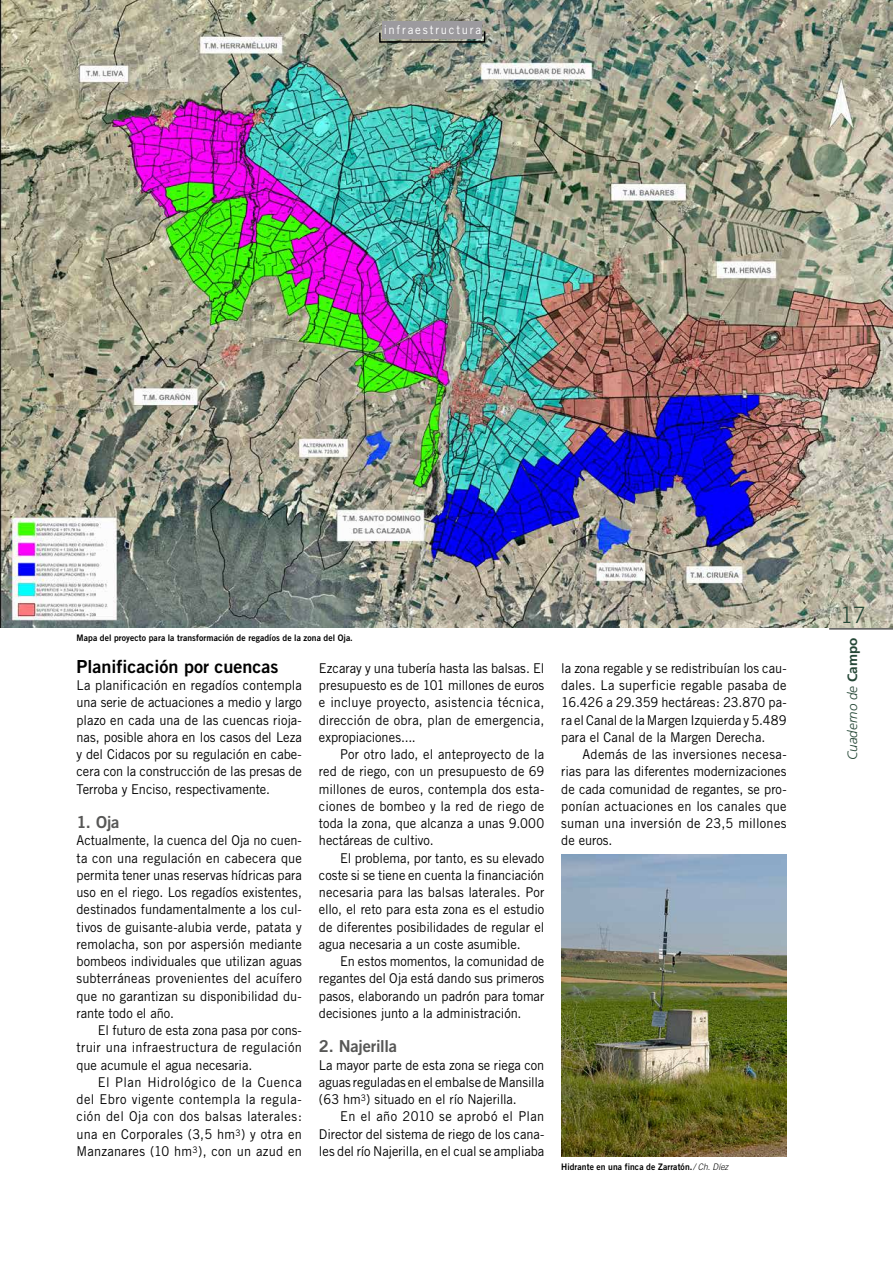
<style>
.page{position:relative;width:893px;height:1263px;background:#fff}
.page>*{position:absolute;margin:0;border:0;box-sizing:border-box;transform-origin:0 0}
.t1{font:300 22.5px "Trade Gothic";color:#254736}
.t2{font:18px "Trade Gothic Bold Two";color:#000}
.t3{font:16.5px "Trade Gothic Bold Two";letter-spacing:-.015em;color:#575756}
.t4{font:13.5px/17.2px "Trade Gothic";color:#000;text-align:justify;scale:.95 1}
.t5{font:italic 300 13.5px "Frutiger";color:#254736}
.t6{font:12px "Trade Gothic";letter-spacing:.15em;color:#fff;scale:.95 1}
.t7{font:9px "Trade Gothic Bold Two";letter-spacing:.01em;color:#000;scale:.95 1}
.s1{font-family:"Trade Gothic";font-weight:300;font-style:italic}
.s2{font-weight:700;font-style:normal}
</style>
<div class="page">
<img style="left:0;top:0;width:893px;height:627px">
<hr style="left:829px;top:628px;width:64px;height:1px;background:#000">
<svg style="left:378px;top:30px;width:108px;height:13px"></svg>
<div style="left:383px;top:21px;width:99px;height:18px;background:#9c9a9e"></div>
<img style="left:561px;top:855px;width:226px;height:302px">
<p class="t6" style="left:384px;top:23px;width:104px">infraestructura</p>
<p class="t7" style="left:77px;top:632px;width:292px">Mapa del proyecto para la transformación de regadíos de la zona del Oja.</p>
<h2 class="t2" style="left:77px;top:655px;width:204px">Planificación por cuencas</h2>
<p class="t4" style="left:77px;top:676px;width:239px">La planificación en regadíos contempla una serie de actuaciones a medio y largo plazo en cada una de las cuencas rioja&shy;nas, posible ahora en los casos del Leza y del Cidacos por su regulación en cabe&shy;cera con la construcción de las presas de Terroba y Enciso, respectivamente.</p>
<p class="t3" style="left:77px;top:812px;width:44px">1. Oja</p>
<p class="t4" style="left:77px;top:832px;width:239px">Actualmente, la cuenca del Oja no cuen&shy;ta con una regulación en cabecera que permita tener unas reservas hídricas para uso en el riego. Los regadíos existentes, destinados fundamentalmente a los cul&shy;tivos de guisante-alubia verde, patata y remolacha, son por aspersión mediante bombeos individuales que utilizan aguas subterráneas provenientes del acuífero que no garantizan su disponibilidad du&shy;rante todo el año.</p>
<p class="t4" style="left:77px;top:1021px;width:239px;text-indent:21px">El futuro de esta zona pasa por cons&shy;truir una infraestructura de regulación que acumule el agua necesaria.</p>
<p class="t4" style="left:77px;top:1073px;width:239px;text-indent:21px">El Plan Hidrológico de la Cuenca del Ebro vigente contempla la regula&shy;ción del Oja con dos balsas laterales: una en Corporales (3,5 hm<sup>3</sup>) y otra en Manzanares (10 hm<sup>3</sup>), con un azud en</p>
<p class="t4" style="left:319px;top:659px;width:239px">Ezcaray y una tubería hasta las balsas. El presupuesto es de 101 millones de euros e incluye proyecto, asistencia técnica, dirección de obra, plan de emergencia, expropiaciones....</p>
<p class="t4" style="left:319px;top:745px;width:239px;text-indent:21px">Por otro lado, el anteproyecto de la red de riego, con un presupuesto de 69 millones de euros, contempla dos esta&shy;ciones de bombeo y la red de riego de toda la zona, que alcanza a unas 9.000 hectáreas de cultivo.</p>
<p class="t4" style="left:319px;top:849px;width:239px;text-indent:21px">El problema, por tanto, es su elevado coste si se tiene en cuenta la financiación necesaria para las balsas laterales. Por ello, el reto para esta zona es el estudio de diferentes posibilidades de regular el agua necesaria a un coste asumible.</p>
<p class="t4" style="left:319px;top:952px;width:239px;text-indent:21px">En estos momentos, la comunidad de regantes del Oja está dando sus primeros pasos, elaborando un padrón para tomar decisiones junto a la administración.</p>
<p class="t3" style="left:319px;top:1036px;width:79px">2. Najerilla</p>
<p class="t4" style="left:319px;top:1056px;width:239px">La mayor parte de esta zona se riega con aguas reguladas en el embalse de Mansilla (63 hm<sup>3</sup>) situado en el río Najerilla.</p>
<p class="t4" style="left:319px;top:1108px;width:239px;text-indent:21px">En el año 2010 se aprobó el Plan Director del sistema de riego de los cana&shy;les del río Najerilla, en el cual se ampliaba</p>
<p class="t4" style="left:561px;top:659px;width:239px">la zona regable y se redistribuían los cau&shy;dales. La superficie regable pasaba de 16.426 a 29.359 hectáreas: 23.870 pa&shy;ra el Canal de la Margen Izquierda y 5.489 para el Canal de la Margen Derecha.</p>
<p class="t4" style="left:561px;top:745px;width:239px;text-indent:21px">Además de las inversiones necesa&shy;rias para las diferentes modernizaciones de cada comunidad de regantes, se pro&shy;ponían actuaciones en los canales que suman una inversión de 23,5 millones de euros.</p>
<p class="t7" style="left:561px;top:1161px;width:177px">Hidrante en una finca de Zarratón.<span class="s1">/ Ch. Díez</span></p>
<h1 class="t1" style="left:840px;top:601px;width:27px">17</h1>
<p class="t5" style="left:845px;top:760px;width:124px;rotate:-90deg">Cuaderno de <span class="s2">Campo</span></p>
</div>
